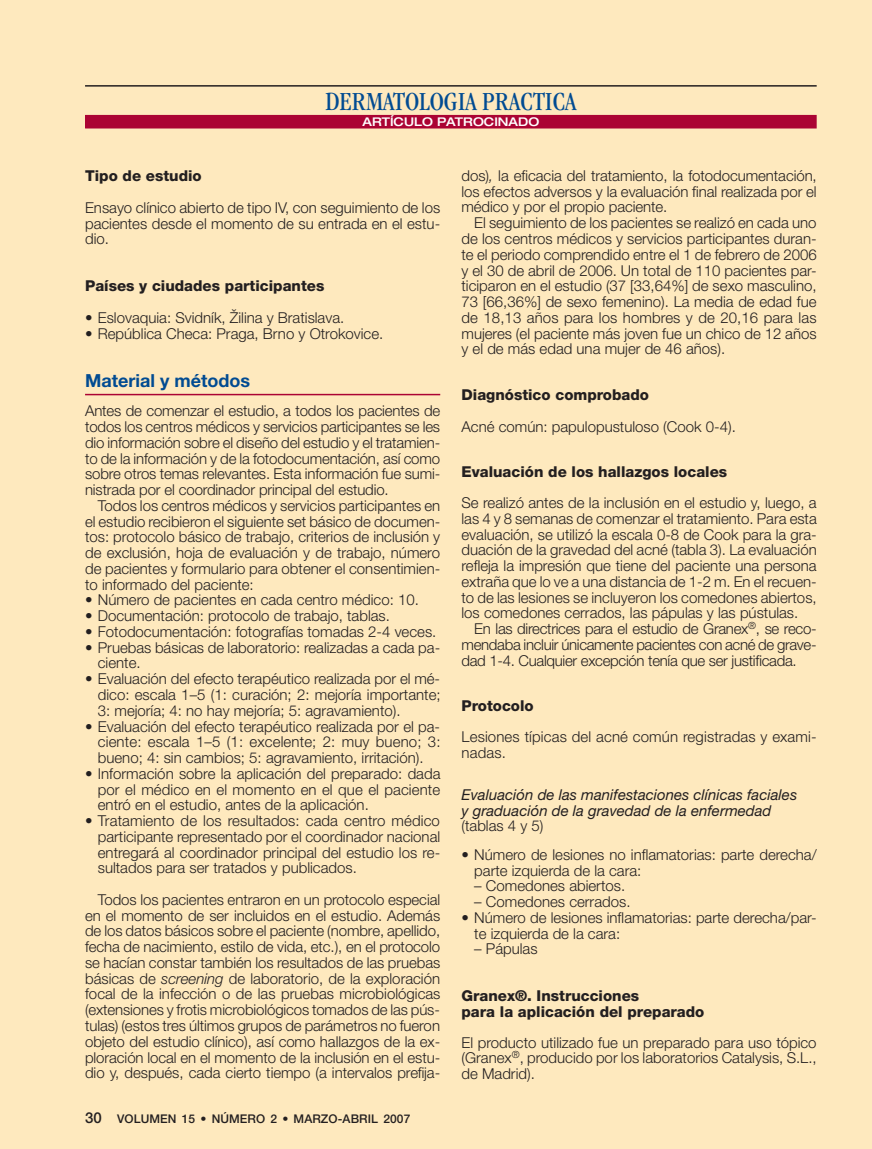
<style>
.page{position:relative;width:872px;height:1149px;background:#fff}
.page>*{position:absolute;margin:0;border:0;box-sizing:border-box;transform-origin:0 0}
.t1{font:condensed 27px "ITC Garamond Std";color:#014b92}
.t2{font:700 18px "Helvetica Neue LT Std";color:#014b92}
.t3{font:300 15px/15.8px "Helvetica Neue LT Std";color:#231f20;text-align:justify}
.t4{font:800 15px/15.8px "Helvetica Neue LT Std";color:#231f20}
.t5{font:italic 15px/15.8px "Helvetica Neue LT Std";color:#231f20}
.t6{font:500 12px "Helvetica Neue LT Std";letter-spacing:.01em;color:#231f20}
.t7{font:500 expanded 12px "Helvetica Neue LT Std";color:#fff}
.s1{font-style:italic}
.s2{font-size:15px}
</style>
<div class="page">
<div style="left:0;top:0;width:872px;height:1148px;background:#fee9be"></div>
<div style="left:86px;top:116px;width:730px;height:12px;background:#ab0333"></div>
<div style="left:85px;top:115px;width:731px;height:13px;border:2px solid #ab0333"></div>
<hr style="left:85px;top:85px;width:731px;height:2px;background:#231f20">
<hr style="left:85px;top:394px;width:355px;height:1px;background:#ab0333">
<h1 class="t1" style="left:325px;top:91px;width:253px">DERMATOLOGIA PRACTICA</h1>
<p class="t7" style="left:362px;top:117px;width:178px">ARTÍCULO PATROCINADO</p>
<p class="t4" style="left:85px;top:169px;width:118px">Tipo de estudio</p>
<p class="t3" style="left:85px;top:201px;width:357px">Ensayo clínico abierto de tipo IV, con seguimiento de los pacientes desde el momento de su entrada en el estu&shy;dio.</p>
<p class="t4" style="left:85px;top:279px;width:241px">Países y ciudades participantes</p>
<p class="t3" style="left:85px;top:311px;width:261px">• Eslovaquia: Svidník, Žilina y Bratislava.</p>
<p class="t3" style="left:85px;top:327px;width:300px">• República Checa: Praga, Brno y Otrokovice.</p>
<p class="t2" style="left:85px;top:374px;width:166px">Material y métodos</p>
<p class="t3" style="left:85px;top:404px;width:357px">Antes de comenzar el estudio, a todos los pacientes de todos los centros médicos y servicios participantes se les dio información sobre el diseño del estudio y el tratamien&shy;to de la información y de la fotodocumentación, así como sobre otros temas relevantes. Esta información fue sumi&shy;nistrada por el coordinador principal del estudio.</p>
<p class="t3" style="left:85px;top:499px;width:357px;text-indent:13px">Todos los centros médicos y servicios participantes en el estudio recibieron el siguiente set básico de documen&shy;tos: protocolo básico de trabajo, criterios de inclusión y de exclusión, hoja de evaluación y de trabajo, número de pacientes y formulario para obtener el consentimien&shy;to informado del paciente:</p>
<p class="t3" style="left:85px;top:593px;width:335px">• Número de pacientes en cada centro médico: 10.</p>
<p class="t3" style="left:85px;top:609px;width:306px">• Documentación: protocolo de trabajo, tablas.</p>
<p class="t3" style="left:85px;top:625px;width:353px">• Fotodocumentación: fotografías tomadas 2-4 veces.</p>
<p class="t3" style="left:98px;top:640px;width:344px;text-indent:-13px">• Pruebas básicas de laboratorio: realizadas a cada pa&shy;ciente.</p>
<p class="t3" style="left:98px;top:672px;width:344px;text-indent:-13px">• Evaluación del efecto terapéutico realizada por el mé&shy;dico: escala 1–5 (1: curación; 2: mejoría importante; 3: mejoría; 4: no hay mejoría; 5: agravamiento).</p>
<p class="t3" style="left:98px;top:719px;width:344px;text-indent:-13px">• Evaluación del efecto terapéutico realizada por el pa&shy;ciente: escala 1–5 (1: excelente; 2: muy bueno; 3: bueno; 4: sin cambios; 5: agravamiento, irritación).</p>
<p class="t3" style="left:98px;top:766px;width:344px;text-indent:-13px">• Información sobre la aplicación del preparado: dada por el médico en el momento en el que el paciente entró en el estudio, antes de la aplicación.</p>
<p class="t3" style="left:98px;top:814px;width:344px;text-indent:-13px">• Tratamiento de los resultados: cada centro médico participante representado por el coordinador nacional entregará al coordinador principal del estudio los re&shy;sultados para ser tratados y publicados.</p>
<p class="t3" style="left:85px;top:892px;width:357px;text-indent:13px">Todos los pacientes entraron en un protocolo especial en el momento de ser incluidos en el estudio. Además de los datos básicos sobre el paciente (nombre, apellido, fecha de nacimiento, estilo de vida, etc.), en el protocolo se hacían constar también los resultados de las pruebas básicas de <span class="s1">screening</span> de laboratorio, de la exploración focal de la infección o de las pruebas microbiológicas (extensiones y frotis microbiológicos tomados de las pús&shy;tulas) (estos tres últimos grupos de parámetros no fueron objeto del estudio clínico), así como hallazgos de la ex&shy;ploración local en el momento de la inclusión en el estu&shy;dio y, después, cada cierto tiempo (a intervalos prefija-</p>
<p class="t6" style="left:85px;top:1114px;width:327px"><span class="s2">30</span> VOLUMEN 15 • NÚMERO 2 • MARZO-ABRIL 2007</p>
<p class="t3" style="left:461px;top:169px;width:357px">dos)<span class="s1">,</span> la eficacia del tratamiento, la fotodocumentación, los efectos adversos y la evaluación final realizada por el médico y por el propio paciente.</p>
<p class="t3" style="left:461px;top:216px;width:357px;text-indent:13px">El seguimiento de los pacientes se realizó en cada uno de los centros médicos y servicios participantes duran&shy;te el periodo comprendido entre el 1 de febrero de 2006 y el 30 de abril de 2006. Un total de 110 pacientes par&shy;ticiparon en el estudio (37 [33,64%] de sexo masculino, 73 [66,36%] de sexo femenino). La media de edad fue de 18,13 años para los hombres y de 20,16 para las mujeres (el paciente más joven fue un chico de 12 años y el de más edad una mujer de 46 años).</p>
<p class="t4" style="left:461px;top:388px;width:189px">Diagnóstico comprobado</p>
<p class="t3" style="left:461px;top:420px;width:276px">Acné común: papulopustuloso (Cook 0-4).</p>
<p class="t4" style="left:461px;top:465px;width:267px">Evaluación de los hallazgos locales</p>
<p class="t3" style="left:461px;top:496px;width:357px">Se realizó antes de la inclusión en el estudio y, luego, a las 4 y 8 semanas de comenzar el tratamiento. Para esta evaluación, se utilizó la escala 0-8 de Cook para la gra&shy;duación de la gravedad del acné (tabla 3). La evaluación refleja la impresión que tiene del paciente una persona extraña que lo ve a una distancia de 1-2 m. En el recuen&shy;to de las lesiones se incluyeron los comedones abiertos, los comedones cerrados, las pápulas y las pústulas.</p>
<p class="t3" style="left:461px;top:622px;width:357px;text-indent:13px">En las directrices para el estudio de Granex<sup>®</sup>, se reco&shy;mendaba incluir únicamente pacientes con acné de grave&shy;dad 1-4. Cualquier excepción tenía que ser justificada.</p>
<p class="t4" style="left:461px;top:699px;width:74px">Protocolo</p>
<p class="t3" style="left:461px;top:729px;width:357px">Lesiones típicas del acné común registradas y exami&shy;nadas.</p>
<p class="t5" style="left:461px;top:787px;width:337px">Evaluación de las manifestaciones clínicas faciales y graduación de la gravedad de la enfermedad</p>
<p class="t3" style="left:461px;top:819px;width:83px">(tablas 4 y 5)</p>
<p class="t3" style="left:474px;top:847px;width:344px;text-indent:-13px">• Número de lesiones no inflamatorias: parte derecha/ parte izquierda de la cara:</p>
<p class="t3" style="left:474px;top:879px;width:152px">– Comedones abiertos.</p>
<p class="t3" style="left:474px;top:895px;width:158px">– Comedones cerrados.</p>
<p class="t3" style="left:474px;top:910px;width:344px;text-indent:-13px">• Número de lesiones inflamatorias: parte derecha/par&shy;te izquierda de la cara:</p>
<p class="t3" style="left:474px;top:942px;width:65px">– Pápulas</p>
<p class="t4" style="left:461px;top:988px;width:244px">Granex®. Instrucciones<br>para la aplicación del preparado</p>
<p class="t3" style="left:461px;top:1035px;width:357px">El producto utilizado fue un preparado para uso tópico (Granex<sup>®</sup>, producido por los laboratorios Catalysis, S.L., de Madrid).</p>
</div>
